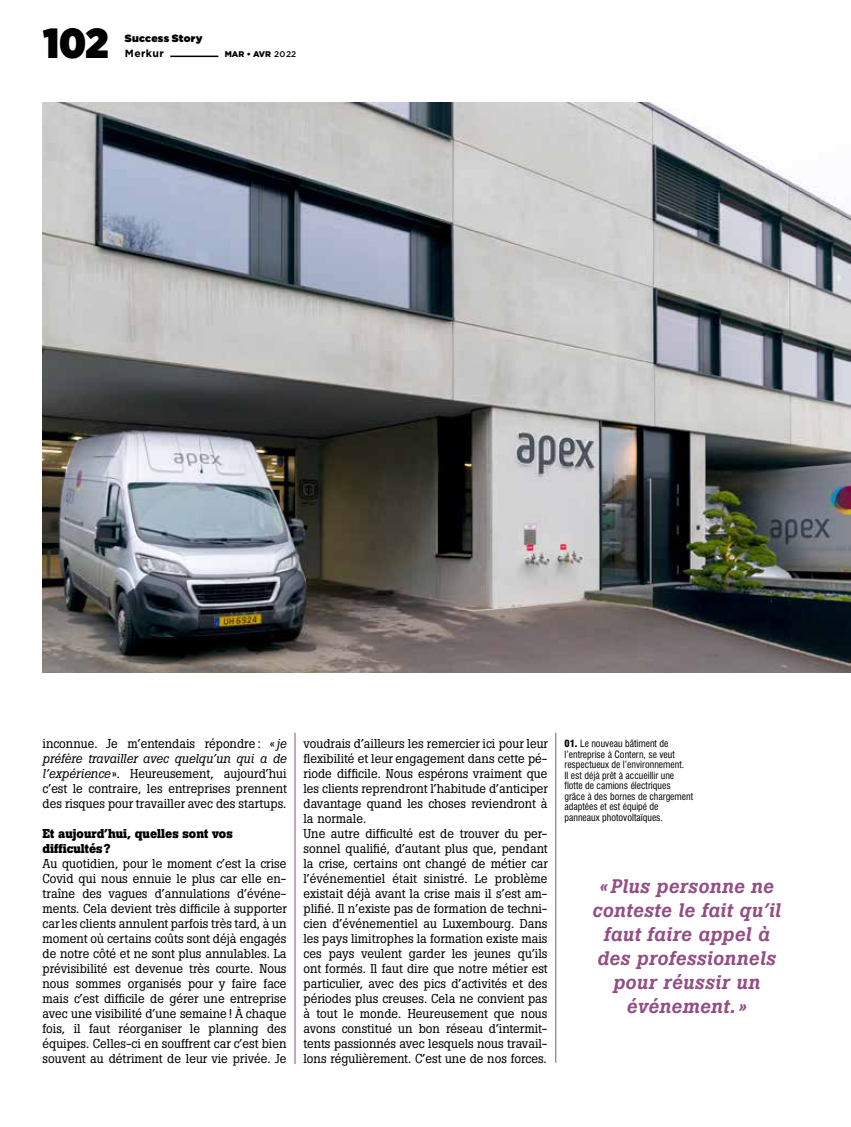
<style>
.page{position:relative;width:851px;height:1127px;background:#fff}
.page>*{position:absolute;margin:0;border:0;box-sizing:border-box;transform-origin:0 0}
.t1{font:900 42px "Gotham Narrow";color:#000}
.t2{font:italic 500 19.5px/24px "Boton Pro";letter-spacing:.02em;color:#934e83;text-align:center}
.t3{font:12.75px/15px "Boton Pro";color:#000;text-align:justify}
.t4{font:700 12.75px/15px "Boton Pro";color:#000}
.t5{font:10.5px "Gotham Ultra";letter-spacing:.025em;color:#000}
.t6{font:700 10.5px "Gotham";letter-spacing:.035em;color:#000}
.t7{font:condensed 9.75px/10.5px "Swiss 721 BT";color:#000}
.t8{font:900 8.25px "Gotham";color:#000}
.s1{font-weight:500}
.s2{font-style:italic}
.s3{font-weight:900}
</style>
<div class="page">
<hr style="left:170px;top:56px;width:48px;height:1px;background:#000">
<hr style="left:294px;top:733px;width:1px;height:331px;background:#934e83">
<hr style="left:555px;top:733px;width:1px;height:330px;background:#934e83">
<img style="left:43px;top:102px;width:807px;height:571px">
<h1 class="t1" style="left:43px;top:14px;width:67px">102</h1>
<p class="t5" style="left:125px;top:33px;width:79px">Success Story</p>
<p class="t6" style="left:125px;top:48px;width:40px">Merkur</p>
<p class="t8" style="left:225px;top:50px;width:73px">MAR • AVR <span class="s1">2022</span></p>
<p class="t3" style="left:43px;top:736px;width:246px">inconnue. Je m’entendais répondre: «<span class="s2">je préfère travailler avec quelqu’un qui a de l’expérience</span>». Heureusement, aujourd’hui c’est le contraire, les entreprises prennent des risques pour travailler avec des startups.</p>
<p class="t4" style="left:43px;top:826px;width:192px">Et aujourd’hui, quelles sont vos difficultés ?</p>
<p class="t3" style="left:43px;top:856px;width:246px">Au quotidien, pour le moment c’est la crise Covid qui nous ennuie le plus car elle en&shy;traîne des vagues d’annulations d’événe&shy;ments. Cela devient très difficile à supporter car les clients annulent parfois très tard, à un moment où certains coûts sont déjà engagés de notre côté et ne sont plus annulables. La prévisibilité est devenue très courte. Nous nous sommes organisés pour y faire face mais c’est difficile de gérer une entreprise avec une visibilité d’une semaine! À chaque fois, il faut réorganiser le planning des équipes. Celles-ci en souffrent car c’est bien souvent au détriment de leur vie privée. Je</p>
<p class="t3" style="left:303px;top:736px;width:246px;text-align:left">voudrais d’ailleurs les remercier ici pour leur flexibilité et leur engagement dans cette pé&shy;riode difficile. Nous espérons vraiment que les clients reprendront l’habitude d’anticiper davantage quand les choses reviendront à la normale.<br>Une autre difficulté est de trouver du per&shy;sonnel qualifié, d’autant plus que, pendant la crise, certains ont changé de métier car l’événementiel était sinistré. Le problème existait déjà avant la crise mais il s’est am&shy;plifié. Il n’existe pas de formation de techni&shy;cien d’événementiel au Luxembourg. Dans les pays limitrophes la formation existe mais ces pays veulent garder les jeunes qu’ils ont formés. Il faut dire que notre métier est particulier, avec des pics d’activités et des périodes plus creuses. Cela ne convient pas à tout le monde. Heureusement que nous avons constitué un bon réseau d’intermit&shy;tents passionnés avec lesquels nous travail&shy;lons régulièrement. C’est une de nos forces.</p>
<p class="t7" style="left:564px;top:738px;width:130px"><span class="s3">01.</span> Le nouveau bâtiment de l’entreprise à Contern, se veut respectueux de l’environnement.<br>Il est déjà prêt à accueillir une flotte de camions électriques grâce à des bornes de chargement adaptées et est équipé de panneaux photovoltaïques.</p>
<h2 class="t2" style="left:592px;top:874px;width:190px">« Plus personne ne conteste le fait qu’il faut faire appel à des professionnels pour réussir un événement.»</h2>
</div>
